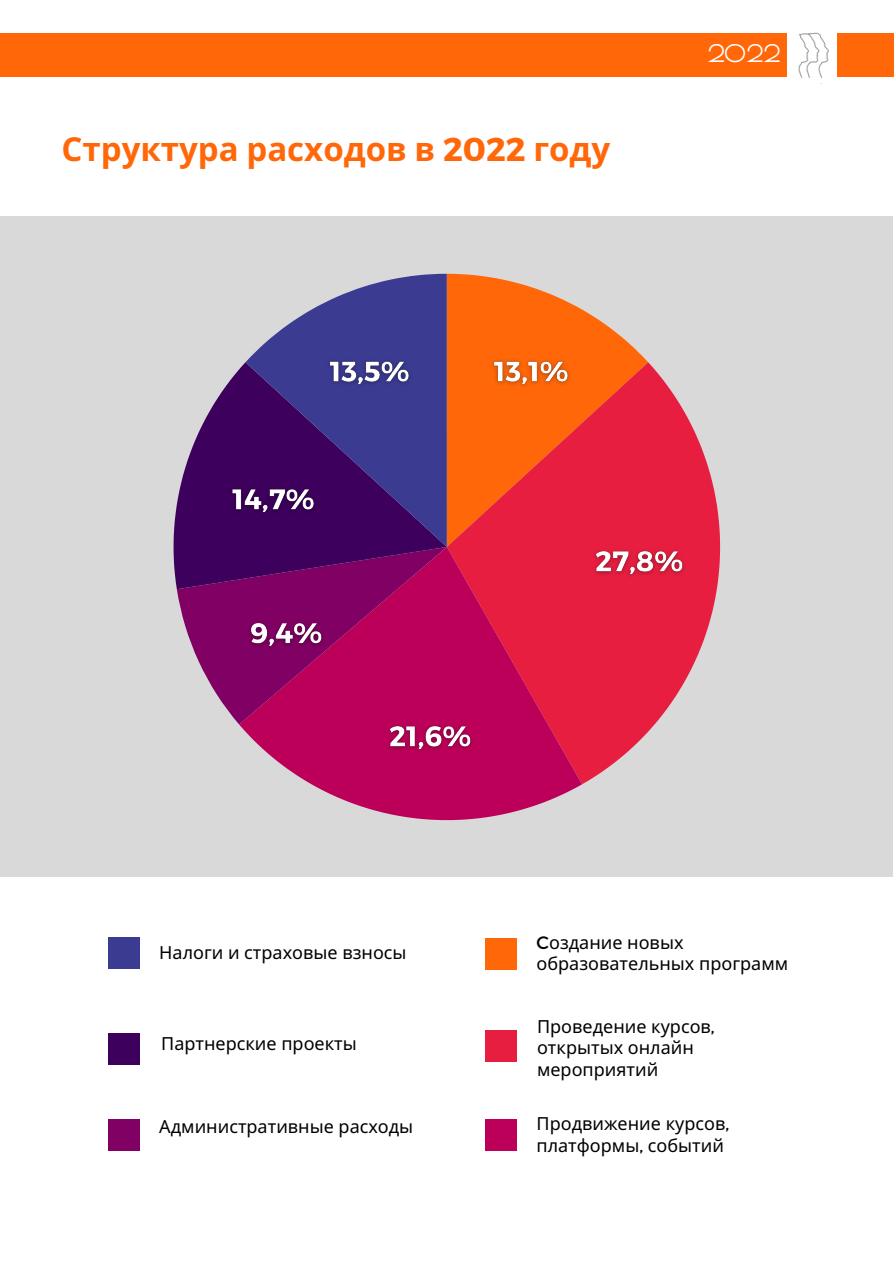
<style>
.page{position:relative;width:894px;height:1264px;background:#fff}
.page>*{position:absolute;margin:0;border:0;box-sizing:border-box;transform-origin:0 0}
.t1{font:700 33px "Noto Sans";color:#ff6709}
.t2{font:700 23.7px "Poiret One";color:#fff}
.t3{font:18px/21.3px "Noto Sans";color:#000}
.s1{font-family:"Montserrat"}
</style>
<div class="page">
<div style="left:0;top:33px;width:786px;height:44px;background:#ff6709"></div>
<img style="left:798px;top:32px;width:31px;height:46px">
<div style="left:836px;top:33px;width:57px;height:44px;background:#ff6709"></div>
<div style="left:0;top:217px;width:892px;height:660px;background:#d9d9d9"></div>
<svg style="left:446px;top:274px;width:202px;height:88px;fill:#ff6709"></svg>
<svg style="left:446px;top:362px;width:274px;height:422px;fill:#e81e40"></svg>
<svg style="left:239px;top:547px;width:343px;height:273px;background:#cd2863"></svg>
<svg style="left:177px;top:589px;width:269px;height:135px;background:#a71569"></svg>
<svg style="left:173px;top:363px;width:273px;height:226px;fill:#3d005c"></svg>
<svg style="left:245px;top:274px;width:201px;height:273px;background:#4e3a88"></svg>
<img style="left:224px;top:480px;width:99px;height:42px">
<img style="left:242px;top:614px;width:88px;height:42px">
<img style="left:380px;top:717px;width:100px;height:42px">
<img style="left:586px;top:543px;width:106px;height:42px">
<img style="left:485px;top:352px;width:92px;height:43px">
<img style="left:321px;top:352px;width:97px;height:43px">
<div style="left:108px;top:937px;width:31px;height:32px;background:#3b3b92"></div>
<div style="left:485px;top:1119px;width:31px;height:31px;background:#bc0059"></div>
<div style="left:108px;top:1119px;width:31px;height:31px;background:#800063"></div>
<div style="left:108px;top:1032px;width:31px;height:32px;background:#3d005c"></div>
<div style="left:485px;top:1030px;width:31px;height:32px;background:#e81e40"></div>
<div style="left:485px;top:937px;width:31px;height:32px;background:#ff6709"></div>
<h3 class="t1" style="left:61px;top:125px;width:550px">Структура расходов в <span class="s1">2022</span> году</h3>
<p class="t2" style="left:707px;top:40px;width:74px">2022</p>
<p class="t3" style="left:159px;top:941px;width:249px">Налоги и страховые взносы</p>
<p class="t3" style="left:161px;top:1032px;width:197px">Партнерские проекты</p>
<p class="t3" style="left:159px;top:1115px;width:255px">Административные расходы</p>
<h1 class="t3" style="left:536px;top:931px;width:253px"><span class="s1">C</span>оздание новых образовательных программ</h1>
<p class="t3" style="left:537px;top:1015px;width:179px">Проведение курсов<span class="s1">, </span>открытых онлайн мероприятий</p>
<p class="t3" style="left:536px;top:1112px;width:194px">Продвижение курсов<span class="s1">, </span>платформы<span class="s1">,</span> событий</p>
</div>
